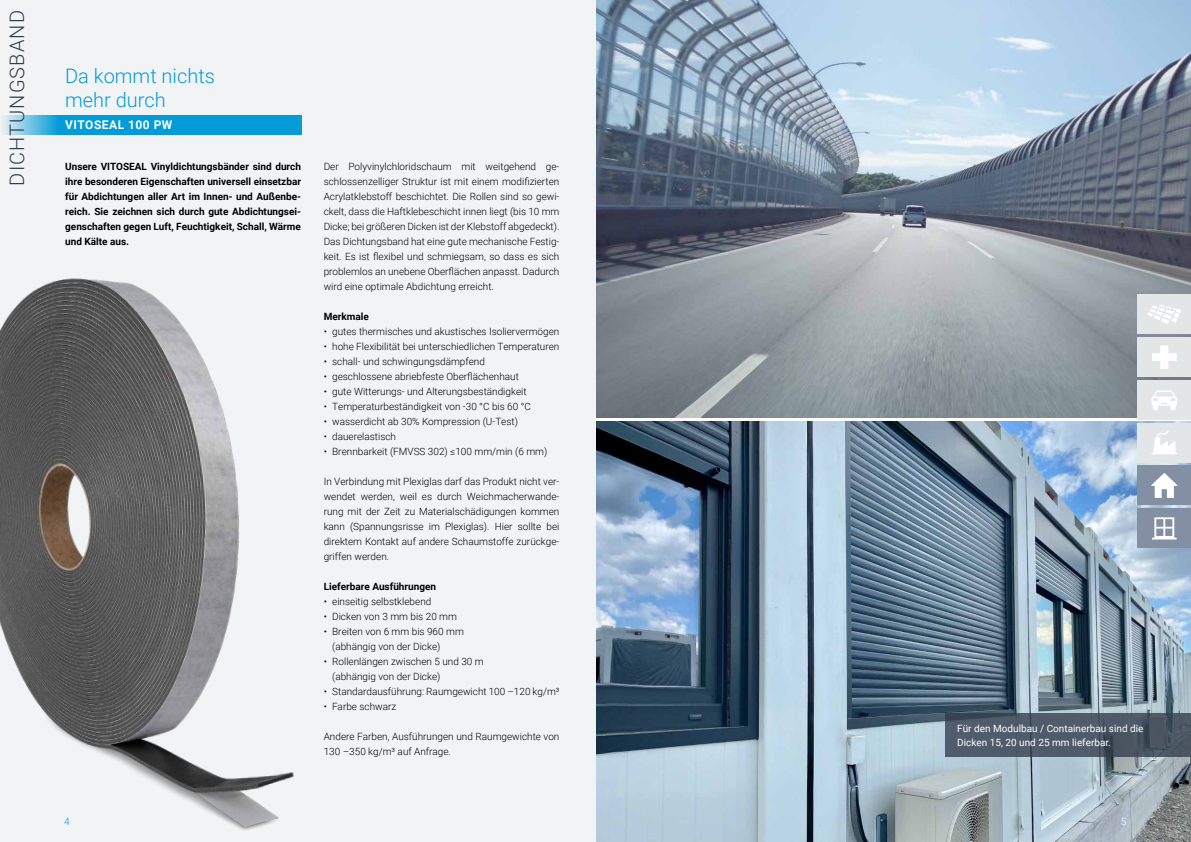
<style>
.page{position:relative;width:1191px;height:842px;background:#fff}
.page>*{position:absolute;margin:0;border:0;box-sizing:border-box;transform-origin:0 0}
.t1{font:300 20px/24px "Roboto";color:#039bd8}
.t2{font:300 20px "Roboto";letter-spacing:.055em;color:#323c4b}
.t3{font:700 12px "Roboto";letter-spacing:.04em;color:#fff}
.t4{font:300 10px/15px "Roboto";color:#000}
.t5{font:700 10px/15px "Roboto";color:#000;text-align:justify}
.t6{font:10px/14px "Roboto";color:#fff}
.t7{font:300 10px "Roboto";color:#009ee3}
.t8{font:300 10px "Roboto";color:#fff}
</style>
<div class="page">
<img style="left:595px;top:0;width:596px;height:417px">
<img style="left:595px;top:421px;width:596px;height:421px">
<div style="left:0;top:0;width:595px;height:842px;background:#f2f3f4"></div>
<svg style="left:3px;top:115px;width:298px;height:20px;fill:#039bd8"></svg>
<img style="left:0;top:278px;width:294px;height:552px">
<svg style="left:945px;top:713px;width:246px;height:44px;fill:#4f5b69"></svg>
<div style="left:1137px;top:423px;width:54px;height:39px;background:#e3e6e7"></div>
<div style="left:1137px;top:466px;width:54px;height:39px;background:#8390a3"></div>
<div style="left:1137px;top:508px;width:54px;height:39px;background:#8390a3"></div>
<div style="left:1137px;top:380px;width:54px;height:39px;background:#e3e6e7"></div>
<div style="left:1137px;top:338px;width:54px;height:39px;background:#e3e6e7"></div>
<div style="left:1137px;top:295px;width:54px;height:39px;background:#e3e6e7"></div>
<svg style="left:1147px;top:305px;width:34px;height:19px"></svg>
<svg style="left:1152px;top:345px;width:24px;height:24px"></svg>
<svg style="left:1151px;top:390px;width:26px;height:20px"></svg>
<svg style="left:1151px;top:431px;width:26px;height:23px"></svg>
<svg style="left:1151px;top:473px;width:26px;height:25px"></svg>
<svg style="left:1152px;top:517px;width:24px;height:22px"></svg>
<h1 class="t2" style="left:3px;top:186px;width:177px;rotate:-90deg">DICHTUNGSBAND</h1>
<h1 class="t1" style="left:65px;top:63px;width:151px">Da kommt nichts mehr durch</h1>
<p class="t3" style="left:65px;top:117px;width:109px">VITOSEAL 100 PW</p>
<p class="t5" style="left:65px;top:159px;width:237px">Unsere VITOSEAL Vinyldichtungsbänder sind durch ihre besonderen Eigenschaften universell einsetzbar für Abdichtungen aller Art im Innen- und Außenbe&shy;reich. Sie zeichnen sich durch gute Abdichtungsei&shy;genschaften gegen Luft, Feuchtigkeit, Schall, Wärme und Kälte aus.</p>
<p class="t4" style="left:324px;top:159px;width:237px;text-align:justify">Der Polyvinylchloridschaum mit weitgehend ge&shy;schlossenzelliger Struktur ist mit einem modifizierten Acrylatklebstoff beschichtet. Die Rollen sind so gewi&shy;ckelt, dass die Haftklebeschicht innen liegt (bis 10 mm Dicke; bei größeren Dicken ist der Klebstoff abgedeckt).<br>Das Dichtungsband hat eine gute mechanische Festig&shy;keit. Es ist flexibel und schmiegsam, so dass es sich problemlos an unebene Oberflächen anpasst. Dadurch wird eine optimale Abdichtung erreicht.</p>
<p class="t5" style="left:324px;top:309px;width:47px">Merkmale</p>
<p class="t4" style="left:324px;top:324px;width:237px">• gutes thermisches und akustisches Isoliervermögen</p>
<p class="t4" style="left:324px;top:339px;width:237px">• hohe Flexibilität bei unterschiedlichen Temperaturen</p>
<p class="t4" style="left:324px;top:354px;width:163px">• schall- und schwingungsdämpfend</p>
<p class="t4" style="left:324px;top:369px;width:197px">• geschlossene abriebfeste Oberflächenhaut</p>
<p class="t4" style="left:324px;top:384px;width:204px">• gute Witterungs- und Alterungsbeständigkeit</p>
<p class="t4" style="left:324px;top:399px;width:209px">• Temperaturbeständigkeit von -30 °C bis 60 °C</p>
<p class="t4" style="left:324px;top:414px;width:196px">• wasserdicht ab 30% Kompression (U-Test)</p>
<p class="t4" style="left:324px;top:429px;width:74px">• dauerelastisch</p>
<p class="t4" style="left:324px;top:444px;width:225px">• Brennbarkeit (FMVSS 302) ≤100 mm/min (6 mm)</p>
<p class="t4" style="left:324px;top:474px;width:237px;text-align:justify">In Verbindung mit Plexiglas darf das Produkt nicht ver&shy;wendet werden, weil es durch Weichmacherwande&shy;rung mit der Zeit zu Materialschädigungen kommen kann (Spannungsrisse im Plexiglas). Hier sollte bei direktem Kontakt auf andere Schaumstoffe zurückge&shy;griffen werden.</p>
<p class="t5" style="left:324px;top:579px;width:114px">Lieferbare Ausführungen</p>
<p class="t4" style="left:324px;top:594px;width:109px">• einseitig selbstklebend</p>
<p class="t4" style="left:324px;top:609px;width:135px">• Dicken von 3 mm bis 20 mm</p>
<p class="t4" style="left:332px;top:624px;width:133px;text-indent:-8px">• Breiten von 6 mm bis 960 mm (abhängig von der Dicke)</p>
<p class="t4" style="left:332px;top:654px;width:153px;text-indent:-8px">• Rollenlängen zwischen 5 und 30 m (abhängig von der Dicke)</p>
<p class="t4" style="left:324px;top:684px;width:237px">• Standardausführung: Raumgewicht 100 –120 kg/m³</p>
<p class="t4" style="left:324px;top:699px;width:74px">• Farbe schwarz</p>
<p class="t4" style="left:324px;top:729px;width:237px">Andere Farben, Ausführungen und Raumgewichte von<br>130 –350 kg/m³ auf Anfrage.</p>
<p class="t6" style="left:957px;top:721px;width:188px">Für den Modulbau / Containerbau sind die<br>Dicken 15, 20 und 25 mm lieferbar.</p>
<p class="t7" style="left:64px;top:814px;width:7px">4</p>
<p class="t8" style="left:1121px;top:814px;width:7px">5</p>
</div>
